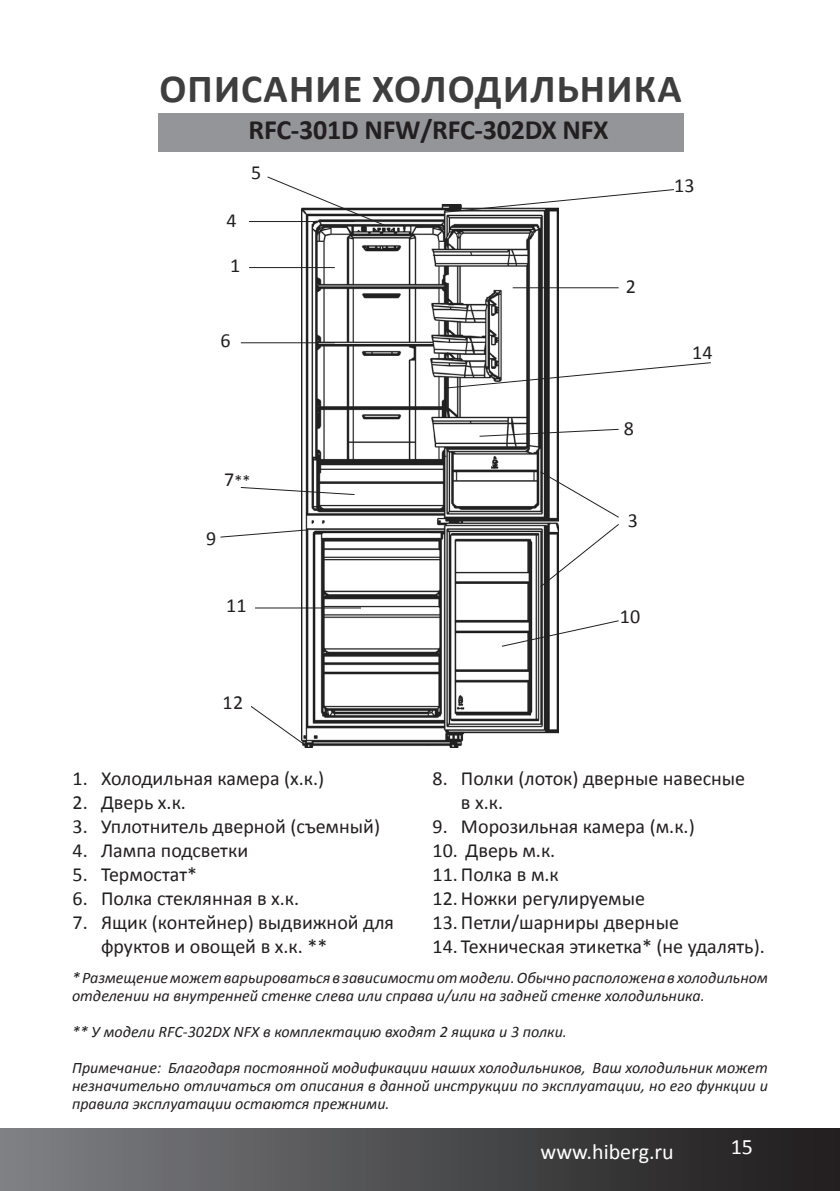
<style>
.page{position:relative;width:840px;height:1191px;background:#fff}
.page>*{position:absolute;margin:0;border:0;box-sizing:border-box;transform-origin:0 0}
.t1{font:700 40px "Calibri";letter-spacing:.03em;color:#3e3e3f}
.t2{font:700 28px "Calibri";letter-spacing:-.01em;color:#231f20}
.t3{font:22px "Calibri";color:#fff}
.t4{font:20px/24px "Calibri";color:#231f20}
.t5{font:italic 16px/18px "Calibri";color:#231f20}
.t6{font:16px "Calibri";color:#231f20}
.s1{font-size:20px}
</style>
<div class="page">
<div style="left:0;top:1128px;width:839px;height:63px;background:linear-gradient(to right,#7e8184,#1e1b1c)"></div>
<div style="left:159px;top:113px;width:524px;height:39px;background:#939598"></div>
<img style="left:301px;top:204px;width:257px;height:543px">
<hr style="left:249px;top:267px;width:85px;height:1px;background:#231f20">
<hr style="left:249px;top:221px;width:105px;height:1px;background:#231f20">
<hr style="left:512px;top:287px;width:106px;height:1px;background:#231f20">
<svg style="left:539px;top:470px;width:80px;height:118px"></svg>
<svg style="left:267px;top:176px;width:118px;height:50px"></svg>
<hr style="left:241px;top:342px;width:93px;height:1px;background:#231f20">
<svg style="left:240px;top:486px;width:115px;height:9px"></svg>
<svg style="left:478px;top:428px;width:141px;height:9px"></svg>
<svg style="left:220px;top:529px;width:87px;height:9px"></svg>
<svg style="left:500px;top:619px;width:119px;height:28px"></svg>
<hr style="left:255px;top:607px;width:106px;height:1px;background:#231f20">
<svg style="left:250px;top:705px;width:59px;height:43px"></svg>
<svg style="left:443px;top:189px;width:231px;height:24px"></svg>
<svg style="left:442px;top:361px;width:269px;height:28px"></svg>
<p class="t1" style="left:159px;top:63px;width:523px">ОПИСАНИЕ ХОЛОДИЛЬНИКА</p>
<p class="t2" style="left:248px;top:112px;width:361px">RFC-301D NFW/RFC-302DX NFX</p>
<p class="t4" style="left:251px;top:160px;width:12px">5</p>
<p class="t4" style="left:226px;top:209px;width:12px">4</p>
<p class="t4" style="left:230px;top:254px;width:12px">1</p>
<p class="t4" style="left:220px;top:328px;width:12px">6</p>
<p class="t6" style="left:224px;top:471px;width:28px"><span class="s1">7</span>**</p>
<p class="t4" style="left:206px;top:526px;width:12px">9</p>
<p class="t4" style="left:226px;top:593px;width:22px">11</p>
<p class="t4" style="left:222px;top:690px;width:22px">12</p>
<p class="t4" style="left:73px;top:766px;width:253px">1. Холодильная камера (х.к.)</p>
<p class="t4" style="left:73px;top:790px;width:112px">2. Дверь х.к.</p>
<p class="t4" style="left:73px;top:814px;width:309px">3. Уплотнитель дверной (съемный)</p>
<p class="t4" style="left:73px;top:838px;width:177px">4. Лампа подсветки</p>
<p class="t4" style="left:73px;top:862px;width:126px">5. Термостат*</p>
<p class="t4" style="left:73px;top:886px;width:225px">6. Полка стеклянная в х.к.</p>
<p class="t4" style="left:101px;top:910px;width:294px;text-indent:-28px">7. Ящик (контейнер) выдвижной для фруктов и овощей в х.к. **</p>
<p class="t4" style="left:625px;top:274px;width:12px">2</p>
<p class="t4" style="left:623px;top:416px;width:12px">8</p>
<p class="t4" style="left:627px;top:508px;width:12px">3</p>
<p class="t4" style="left:619px;top:604px;width:22px">10</p>
<p class="t4" style="left:673px;top:173px;width:22px">13</p>
<p class="t4" style="left:691px;top:341px;width:22px">14</p>
<p class="t4" style="left:460px;top:766px;width:285px;text-indent:-28px">8. Полки (лоток) дверные навесные в х.к.</p>
<p class="t4" style="left:432px;top:814px;width:263px">9. Морозильная камера (м.к.)</p>
<p class="t4" style="left:432px;top:838px;width:121px">10. Дверь м.к.</p>
<p class="t4" style="left:432px;top:862px;width:128px">11. Полка в м.к</p>
<p class="t4" style="left:432px;top:886px;width:214px">12. Ножки регулируемые</p>
<p class="t4" style="left:432px;top:910px;width:248px">13. Петли/шарниры дверные</p>
<p class="t4" style="left:432px;top:934px;width:330px">14. Техническая этикетка* (не удалять).</p>
<p class="t5" style="left:72px;top:968px;width:697px">* Размещение может варьироваться в зависимости от модели. Обычно расположена в холодильном отделении на внутренней стенке слева или справа и/или на задней стенке холодильника.</p>
<p class="t5" style="left:72px;top:1022px;width:496px">** У модели RFC-302DX NFX в комплектацию входят 2 ящика и 3 полки.</p>
<p class="t5" style="left:72px;top:1058px;width:697px;text-align:justify">Примечание: Благодаря постоянной модификации наших холодильников, Ваш холодильник может незначительно отличаться от описания в данной инструкции по эксплуатации, но его функции и правила эксплуатации остаются прежними.</p>
<h3 class="t3" style="left:540px;top:1137px;width:135px">www.hiberg.ru</h3>
<h3 class="t3" style="left:730px;top:1133px;width:24px">15</h3>
</div>
